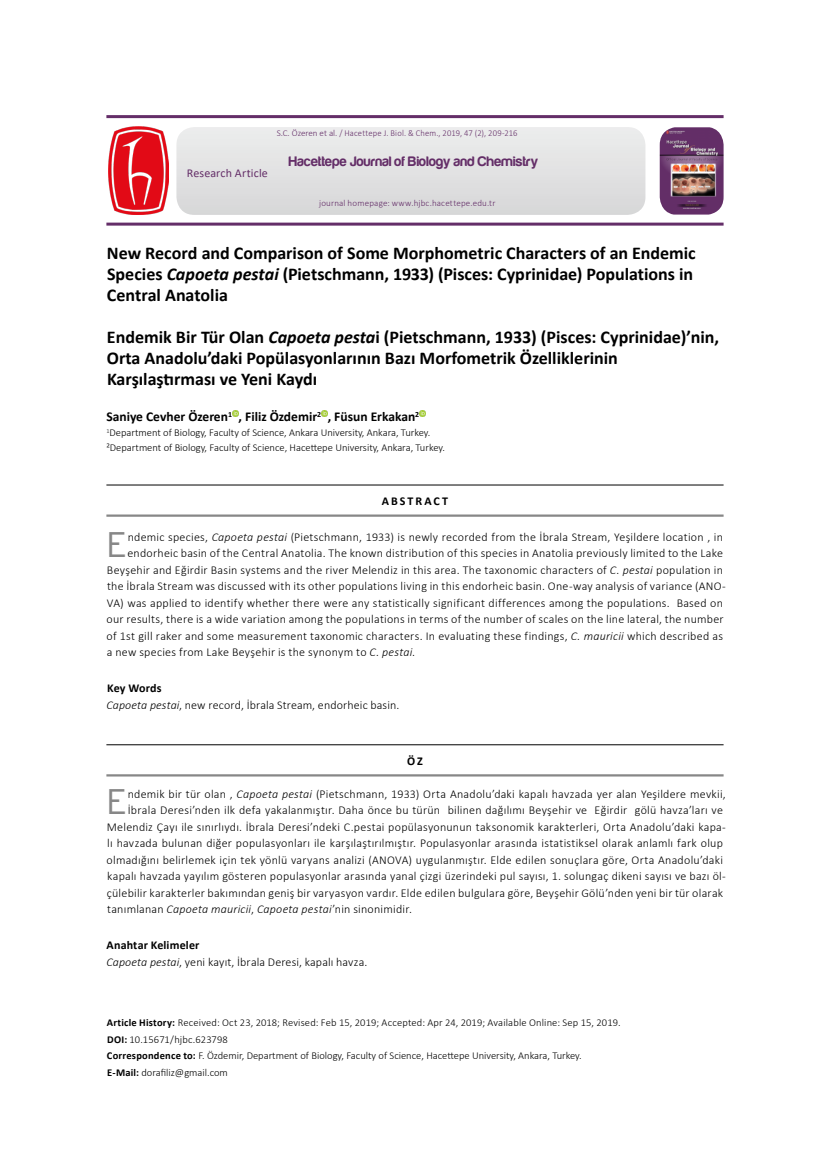
<style>
.page{position:relative;width:830px;height:1170px;background:#fff}
.page>*{position:absolute;margin:0;border:0;box-sizing:border-box;transform-origin:0 0}
.t1{font:300 35.55px "Interstate";color:#878787}
.t2{font:700 18px/21px "Calibri";color:#000}
.t3{font:14.25px "Harabara";letter-spacing:.015em;color:#642e68}
.t4{font:700 13.5px "Calibri";color:#000}
.t5{font:300 12px/16.5px "Calibri";letter-spacing:.02em;color:#000}
.t6{font:italic 300 12px "Calibri";letter-spacing:.02em;color:#000}
.t7{font:12px "Calibri";letter-spacing:.015em;color:#642e68}
.t8{font:700 12px "Calibri";letter-spacing:.17em;color:#000}
.t9{font:300 10.5px/16.5px "Calibri";color:#000}
.t10{font:300 9px "Calibri";letter-spacing:.02em;color:#642e68}
.s1{font-style:italic}
.s2{font-weight:700}
.s3{font-style:normal}
</style>
<div class="page">
<svg style="left:232px;top:410px;width:6px;height:7px"></svg>
<svg style="left:321px;top:410px;width:6px;height:7px"></svg>
<svg style="left:419px;top:410px;width:6px;height:7px"></svg>
<hr style="left:106px;top:744px;width:617px;height:1px;background:#000">
<hr style="left:106px;top:774px;width:617px;height:2px;background:#878787">
<hr style="left:106px;top:484px;width:617px;height:1px;background:#000">
<hr style="left:106px;top:514px;width:617px;height:2px;background:#878787">
<img style="left:108px;top:127px;width:60px;height:88px">
<img style="left:659px;top:127px;width:64px;height:87px">
<hr style="left:106px;top:115px;width:617px;height:3px;background:#642e68">
<hr style="left:106px;top:222px;width:617px;height:3px;background:#642e68">
<p class="t7" style="left:187px;top:165px;width:83px">Research Article</p>
<p class="t10" style="left:276px;top:127px;width:242px">S.C. Özeren et al. / Hacettepe J. Biol. &amp; Chem., 2019, 47 (2), 209-216</p>
<p class="t3" style="left:289px;top:154px;width:251px">Hacettepe Journal of Biology and Chemistry</p>
<p class="t10" style="left:319px;top:198px;width:178px">journal homepage: www.hjbc.hacettepe.edu.tr</p>
<h2 class="t2" style="left:107px;top:242px;width:590px">New Record and Comparison of Some Morphometric Characters of an Endemic<br>Species <span class="s1">Capoeta pestai</span> (Pietschmann, 1933) (Pisces: Cyprinidae) Populations in<br>Central Anatolia</h2>
<h2 class="t2" style="left:107px;top:326px;width:613px">Endemik Bir Tür Olan <span class="s1">Capoeta pesta</span>i (Pietschmann, 1933) (Pisces: Cyprinidae)’nin,<br>Orta Anadolu’daki Popülasyonlarının Bazı Morfometrik Özelliklerinin<br>Karşılaştırması ve Yeni Kaydı</h2>
<p class="t4" style="left:106px;top:407px;width:314px">Saniye Cevher Özeren<sup>1</sup> , Filiz Özdemir<sup>2</sup> , Füsun Erkakan<sup>2</sup></p>
<p class="t9" style="left:106px;top:425px;width:340px;line-height:15px"><sup>1</sup>Department of Biology, Faculty of Science, Ankara University, Ankara, Turkey.<br>²Department of Biology, Faculty of Science, Hacettepe University, Ankara, Turkey.</p>
<p class="t8" style="left:381px;top:492px;width:68px">ABSTRACT</p>
<h1 class="t1" style="left:106px;top:524px;width:22px">E</h1>
<p class="t5" style="left:128px;top:528px;width:596px">ndemic species, <span class="s1">Capoeta pestai</span> (Pietschmann, 1933) is newly recorded from the İbrala Stream, Yeşildere location , in</p>
<p class="t5" style="left:127px;top:545px;width:597px">endorheic basin of the Central Anatolia. The known distribution of this species in Anatolia previously limited to the Lake</p>
<p class="t5" style="left:107px;top:561px;width:617px">Beyşehir and Eğirdir Basin systems and the river Melendiz in this area. The taxonomic characters of <span class="s1">C. pestai</span> population in</p>
<p class="t5" style="left:107px;top:578px;width:620px">the İbrala Stream was discussed with its other populations living in this endorheic basin. One-way analysis of variance (ANO-</p>
<p class="t5" style="left:107px;top:594px;width:617px">VA) was applied to identify whether there were any statistically significant differences among the populations. Based on</p>
<p class="t5" style="left:106px;top:611px;width:618px">our results, there is a wide variation among the populations in terms of the number of scales on the line lateral, the number</p>
<p class="t5" style="left:106px;top:627px;width:617px">of 1st gill raker and some measurement taxonomic characters. In evaluating these findings, <span class="s1">C. mauricii</span> which described as</p>
<p class="t5" style="left:107px;top:644px;width:310px">a new species from Lake Beyşehir is the synonym to <span class="s1">C. pestai</span>.</p>
<p class="t5" style="left:106px;top:680px;width:294px"><span class="s2">Key Words<br></span><span class="s1">Capoeta pestai</span>, new record, İbrala Stream, endorheic basin.</p>
<p class="t8" style="left:407px;top:752px;width:17px">ÖZ</p>
<h1 class="t1" style="left:106px;top:780px;width:22px">E</h1>
<p class="t5" style="left:128px;top:785px;width:599px">ndemik bir tür olan , <span class="s1">Capoeta pestai</span> (Pietschmann, 1933) Orta Anadolu’daki kapalı havzada yer alan Yeşildere mevkii,</p>
<p class="t5" style="left:128px;top:801px;width:596px">İbrala Deresi’nden ilk defa yakalanmıştır. Daha önce bu türün bilinen dağılımı Beyşehir ve Eğirdir gölü havza’ları ve</p>
<p class="t5" style="left:107px;top:818px;width:620px">Melendiz Çayı ile sınırlıydı. İbrala Deresi’ndeki C.pestai popülasyonunun taksonomik karakterleri, Orta Anadolu’daki kapa-</p>
<p class="t5" style="left:107px;top:834px;width:617px">lı havzada bulunan diğer populasyonları ile karşılaştırılmıştır. Populasyonlar arasında istatistiksel olarak anlamlı fark olup</p>
<p class="t5" style="left:106px;top:851px;width:617px">olmadığını belirlemek için tek yönlü varyans analizi (ANOVA) uygulanmıştır. Elde edilen sonuçlara göre, Orta Anadolu’daki</p>
<p class="t5" style="left:107px;top:867px;width:620px">kapalı havzada yayılım gösteren populasyonlar arasında yanal çizgi üzerindeki pul sayısı, 1. solungaç dikeni sayısı ve bazı öl-</p>
<p class="t5" style="left:107px;top:884px;width:617px">çülebilir karakterler bakımından geniş bir varyasyon vardır. Elde edilen bulgulara göre, Beyşehir Gölü’nden yeni bir tür olarak</p>
<p class="t6" style="left:107px;top:901px;width:306px"><span class="s3">tanımlanan</span> Capoeta mauricii<span class="s3">,</span> Capoeta pestai<span class="s3">’nin sinonimidir.</span></p>
<p class="t5" style="left:106px;top:936px;width:262px"><span class="s2">Anahtar Kelimeler<br></span><span class="s1">Capoeta pestai</span>, yeni kayıt, İbrala Deresi, kapalı havza.</p>
<p class="t9" style="left:107px;top:1014px;width:515px"><span class="s2">Article History:</span> Received: Oct 23, 2018; Revised: Feb 15, 2019; Accepted: Apr 24, 2019; Available Online: Sep 15, 2019.<br><span class="s2">DOI:</span> 10.15671/hjbc.623798<br><span class="s2">Correspondence to:</span> F. Özdemir, Department of Biology, Faculty of Science, Hacettepe University, Ankara, Turkey.<br><span class="s2">E-Mail:</span> dorafiliz@gmail.com</p>
</div>
